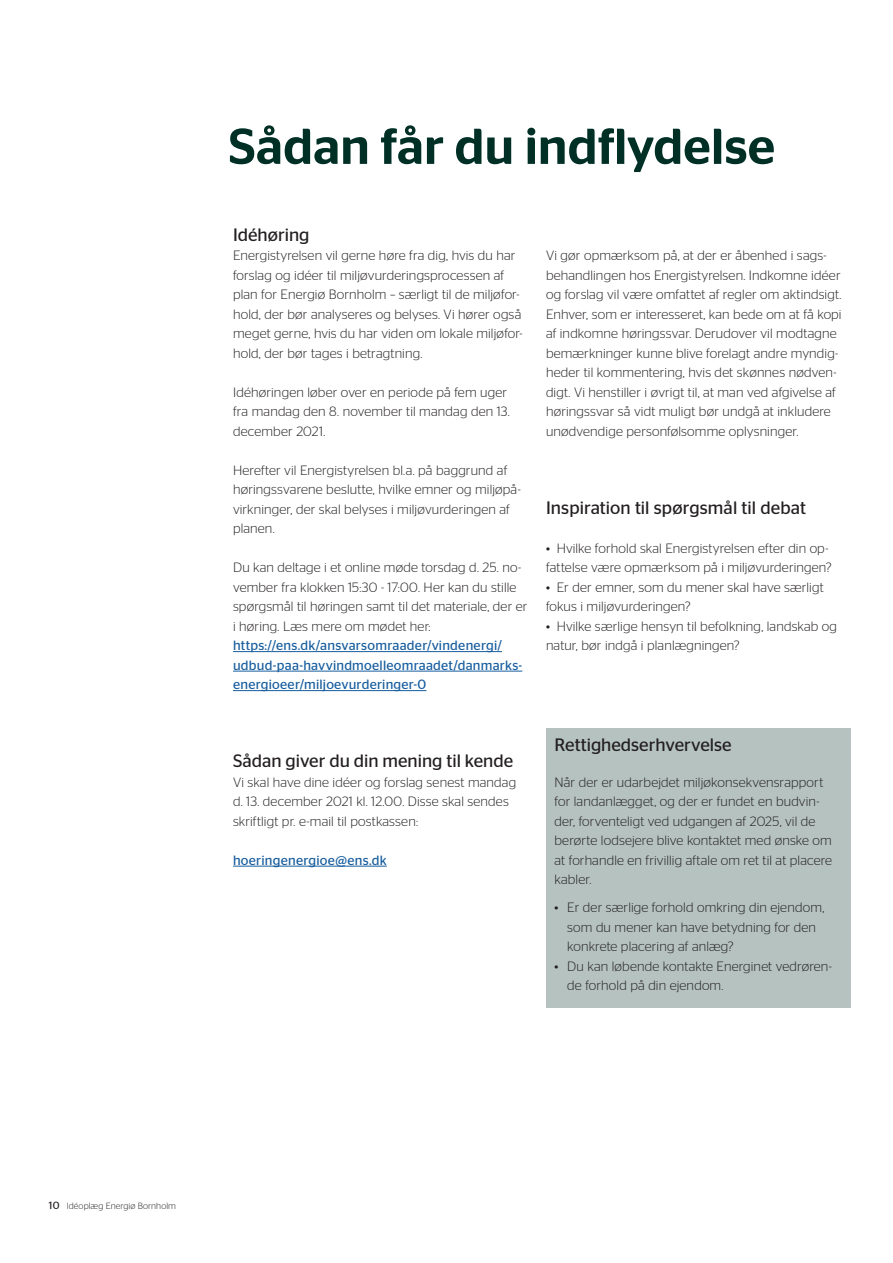
<style>
.page{position:relative;width:893px;height:1263px;background:#fff}
.page>*{position:absolute;margin:0;border:0;box-sizing:border-box;transform-origin:0 0}
.Overskrift_Afsnit{font:500 50.25px "Stag Sans";letter-spacing:.005em;color:#003025}
.Underrubrik{font:18px "Stag Sans";color:#231f20}
.Brød{font:18px "Stag Sans";letter-spacing:.005em;color:#231f20}
.Brød-2{font:300 13.5px/19.5px "Stag Sans";letter-spacing:.01em;color:#231f20}
.Brød-3{font:13.5px "Stag Sans";letter-spacing:.02em;color:#175d9e}
.t1{font:300 9px "Stag Sans";letter-spacing:.01em;color:#231f20}
.s1{font-weight:400;color:#175d9e}
.s2{font-weight:400;font-size:10.5px}
</style>
<div class="page">
<hr style="left:233px;top:651px;width:269px;height:1px;background:#175d9e">
<hr style="left:233px;top:671px;width:289px;height:1px;background:#175d9e">
<hr style="left:233px;top:690px;width:193px;height:1px;background:#175d9e">
<hr style="left:233px;top:866px;width:154px;height:1px;background:#175d9e">
<div style="left:546px;top:728px;width:304px;height:280px;background:#b5c2bf"></div>
<p class="Overskrift_Afsnit" style="left:229px;top:117px;width:548px">Sådan får du indflydelse</p>
<p class="Underrubrik" style="left:233px;top:224px;width:78px">Idéhøring</p>
<p class="Brød-2" style="left:233px;top:246px;width:291px">Energistyrelsen vil gerne høre fra dig, hvis du har forslag og idéer til miljøvurderingsprocessen af plan for Energiø Bornholm – særligt til de miljøfor&shy;hold, der bør analyseres og belyses. Vi hører også meget gerne, hvis du har viden om lokale miljøfor&shy;hold, der bør tages i betragtning.</p>
<p class="Brød-2" style="left:233px;top:382px;width:278px">Idéhøringen løber over en periode på fem uger fra mandag den 8. november til mandag den 13. december 2021.</p>
<p class="Brød-2" style="left:233px;top:460px;width:289px">Herefter vil Energistyrelsen bl.a. på baggrund af høringssvarene beslutte, hvilke emner og miljøpå&shy;virkninger, der skal belyses i miljøvurderingen af planen.</p>
<p class="Brød-2" style="left:233px;top:558px;width:296px">Du kan deltage i et online møde torsdag d. 25. no&shy;vember fra klokken 15:30 - 17:00. Her kan du stille spørgsmål til høringen samt til det materiale, der er i høring. Læs mere om mødet her: <span class="s1">https://ens.dk/ansvarsomraader/vindenergi/ udbud-paa-havvindmoelleomraadet/danmarks&shy;energioeer/miljoevurderinger-0</span></p>
<p class="Underrubrik" style="left:233px;top:751px;width:282px">Sådan giver du din mening til kende</p>
<p class="Brød-2" style="left:233px;top:772px;width:285px">Vi skal have dine idéer og forslag senest mandag d. 13. december 2021 kl. 12.00. Disse skal sendes skriftligt pr. e-mail til postkassen:</p>
<p class="Brød-3" style="left:233px;top:852px;width:155px">hoeringenergioe@ens.dk</p>
<p class="Brød-2" style="left:546px;top:246px;width:297px">Vi gør opmærksom på, at der er åbenhed i sags&shy;behandlingen hos Energistyrelsen. Indkomne idéer og forslag vil være omfattet af regler om aktindsigt.<br>Enhver, som er interesseret, kan bede om at få kopi af indkomne høringssvar. Derudover vil modtagne bemærkninger kunne blive forelagt andre myndig&shy;heder til kommentering, hvis det skønnes nødven&shy;digt. Vi henstiller i øvrigt til, at man ved afgivelse af høringssvar så vidt muligt bør undgå at inkludere unødvendige personfølsomme oplysninger.</p>
<p class="Brød" style="left:546px;top:497px;width:262px">Inspiration til spørgsmål til debat</p>
<p class="Brød-2" style="left:546px;top:538px;width:287px">• Hvilke forhold skal Energistyrelsen efter din op&shy;fattelse være opmærksom på i miljøvurderingen?</p>
<p class="Brød-2" style="left:546px;top:577px;width:279px">• Er der emner, som du mener skal have særligt fokus i miljøvurderingen?</p>
<p class="Brød-2" style="left:546px;top:616px;width:293px">• Hvilke særlige hensyn til befolkning, landskab og natur, bør indgå i planlægningen?</p>
<p class="Underrubrik" style="left:554px;top:735px;width:179px">Rettighedserhvervelse</p>
<p class="Brød-2" style="left:554px;top:772px;width:279px">Når der er udarbejdet miljøkonsekvensrapport for landanlægget, og der er fundet en budvin&shy;der, forventeligt ved udgangen af 2025, vil de berørte lodsejere blive kontaktet med ønske om at forhandle en frivillig aftale om ret til at placere kabler.</p>
<p class="Brød-2" style="left:567px;top:898px;width:258px;text-indent:-13px">• Er der særlige forhold omkring din ejendom, som du mener kan have betydning for den konkrete placering af anlæg?</p>
<p class="Brød-2" style="left:567px;top:956px;width:266px;text-indent:-13px">• Du kan løbende kontakte Energinet vedrøren&shy;de forhold på din ejendom.</p>
<p class="t1" style="left:49px;top:1201px;width:129px"><span class="s2">10</span> Idéoplæg Energiø Bornholm</p>
</div>
